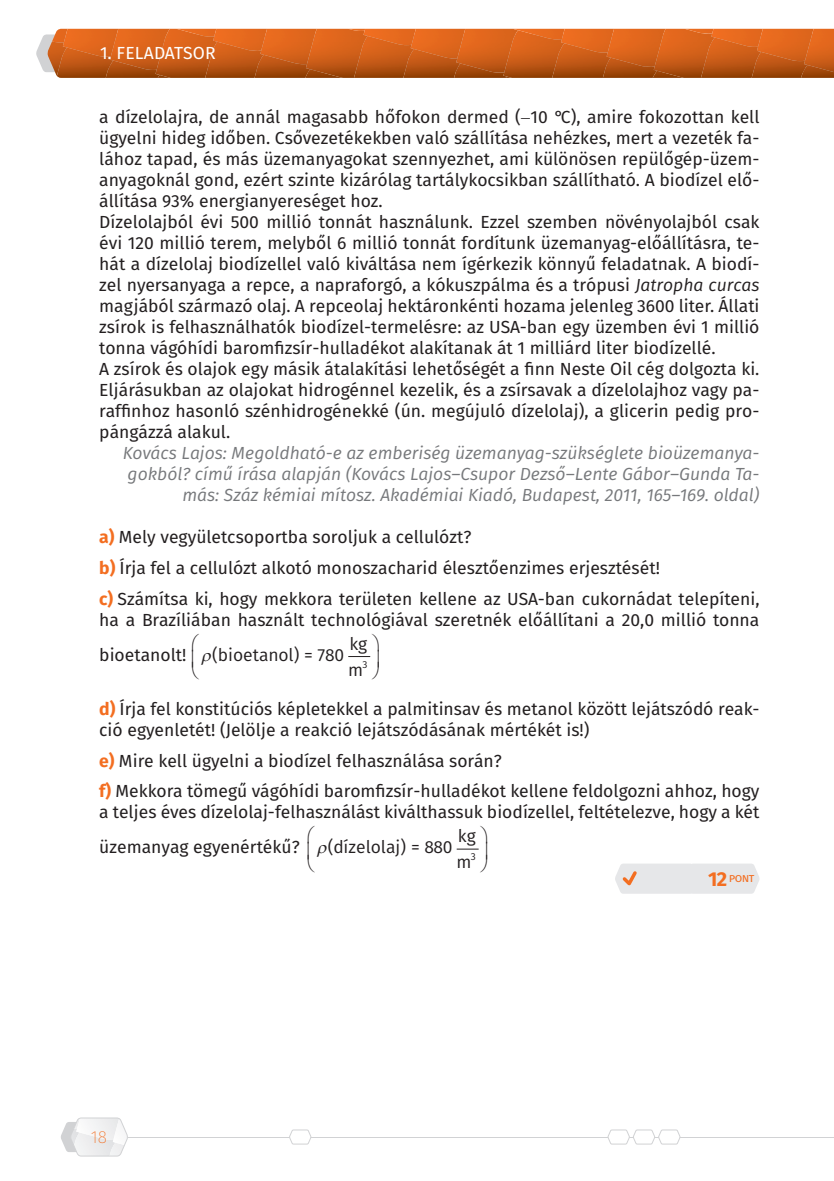
<style>
.page{position:relative;width:834px;height:1181px;background:#fff}
.page>*{position:absolute;margin:0;border:0;box-sizing:border-box;transform-origin:0 0}
.t1{font:17.5px/21px "Fira Sans";color:#231f20}
.t2{font:italic 17.5px/21px "Fira Sans";color:#76787b;text-align:right}
.t3{font:17.5px/25.9px "Fira Sans Math Type";letter-spacing:-.005em;color:#231f20}
.t4{font:17.5px "Fira Sans";letter-spacing:.01em;color:#fff}
.t5{font:200 17.5px "Fira Sans";color:#f36e21}
.t6{font:12.25px "Fira Sans";color:#f36e21}
.t7{font:10.15px "Fira Sans Math Type";color:#231f20}
.s1{font-style:italic}
.s2{font-weight:700;color:#f36e21}
.s3{font-weight:700;font-size:20.12px}
</style>
<div class="page">
<svg style="left:36px;top:29px;width:798px;height:49px;background:#cb621f"></svg>
<img style="left:503px;top:30px;width:58px;height:48px">
<img style="left:513px;top:29px;width:48px;height:10px">
<img style="left:552px;top:43px;width:54px;height:35px">
<img style="left:561px;top:29px;width:45px;height:24px">
<img style="left:602px;top:58px;width:51px;height:20px">
<img style="left:606px;top:29px;width:47px;height:38px">
<img style="left:653px;top:29px;width:58px;height:49px">
<img style="left:684px;top:29px;width:27px;height:5px">
<img style="left:700px;top:38px;width:56px;height:40px">
<img style="left:711px;top:29px;width:45px;height:18px">
<img style="left:751px;top:52px;width:53px;height:26px">
<img style="left:756px;top:29px;width:48px;height:32px">
<img style="left:800px;top:65px;width:33px;height:13px">
<img style="left:804px;top:29px;width:29px;height:43px">
<hr style="left:127px;top:1136px;width:706px;height:1px;background:#d1d2d4">
<svg style="left:288px;top:1129px;width:24px;height:16px"></svg>
<svg style="left:607px;top:1129px;width:74px;height:16px"></svg>
<svg style="left:61px;top:1117px;width:68px;height:40px"></svg>
<svg style="left:615px;top:863px;width:144px;height:30px;background:#e7e6e6"></svg>
<svg style="left:348px;top:656px;width:23px;height:1px"></svg>
<svg style="left:456px;top:848px;width:23px;height:2px"></svg>
<p class="t4" style="left:100px;top:40px;width:117px">1. FELADATSOR</p>
<p class="t1" style="left:99px;top:106px;width:661px">a dízelolajra, de annál magasabb hőfokon dermed (−10 °C), amire fokozottan kell ügyelni hideg időben. Csővezetékekben való szállítása nehézkes, mert a vezeték fa&shy;lához tapad, és más üzemanyagokat szennyezhet, ami különösen repülőgép-üzem&shy;anyagoknál gond, ezért szinte kizárólag tartálykocsikban szállítható. A biodízel elő&shy;állítása 93% energianyereséget hoz.<br>Dízelolajból évi 500 millió tonnát használunk. Ezzel szemben növényolajból csak évi 120 millió terem, melyből 6 millió tonnát fordítunk üzemanyag-előállításra, te&shy;hát a dízelolaj biodízellel való kiváltása nem ígérkezik könnyű feladatnak. A biodí&shy;zel nyersanyaga a repce, a napraforgó, a kókuszpálma és a trópusi <span class="s1">Jatropha curcas </span>magjából származó olaj. A repceolaj hektáronkénti hozama jelenleg 3600 liter. Állati zsírok is felhasználhatók biodízel-termelésre: az USA-ban egy üzemben évi 1 millió tonna vágóhídi baromfizsír-hulladékot alakítanak át 1 milliárd liter biodízellé.<br>A zsírok és olajok egy másik átalakítási lehetőségét a finn Neste Oil cég dolgozta ki.<br>Eljárásukban az olajokat hidrogénnel kezelik, és a zsírsavak a dízelolajhoz vagy pa&shy;raffinhoz hasonló szénhidrogénekké (ún. megújuló dízelolaj), a glicerin pedig pro&shy;pángázzá alakul.</p>
<p class="t2" style="left:123px;top:442px;width:638px">Kovács Lajos: Megoldható-e az emberiség üzemanyag-szükséglete bioüzemanya&shy;gokból? című írása alapján (Kovács Lajos–Csupor Dezső–Lente Gábor–Gunda Ta&shy;más: Száz kémiai mítosz. Akadémiai Kiadó, Budapest, 2011, 165–169. oldal)</p>
<p class="t1" style="left:99px;top:521px;width:661px;line-height:31px"><span class="s2">a)</span> Mely vegyületcsoportba soroljuk a cellulózt?<br><span class="s2">b)</span> Írja fel a cellulózt alkotó monoszacharid élesztőenzimes erjesztését!<br><span class="s2">c)</span> Számítsa ki, hogy mekkora területen kellene az USA-ban cukornádat telepíteni,</p>
<p class="t1" style="left:99px;top:602px;width:661px;line-height:35px">ha a Brazíliában használt technológiával szeretnék előállítani a 20,0 millió tonna bioetanolt!</p>
<p class="t3" style="left:212px;top:641px;width:133px">(bioetanol) = 780</p>
<p class="t3" style="left:348px;top:630px;width:21px">kg m</p>
<p class="t7" style="left:362px;top:656px;width:7px">3</p>
<p class="t1" style="left:99px;top:698px;width:661px"><span class="s2">d)</span> Írja fel konstitúciós képletekkel a palmitinsav és metanol között lejátszódó reak&shy;ció egyenletét! (Jelölje a reakció lejátszódásának mértékét is!)</p>
<p class="t1" style="left:99px;top:745px;width:661px;line-height:31px"><span class="s2">e)</span> Mire kell ügyelni a biodízel felhasználása során?<br><span class="s2">f)</span> Mekkora tömegű vágóhídi baromfizsír-hulladékot kellene feldolgozni ahhoz, hogy</p>
<p class="t1" style="left:99px;top:795px;width:661px;line-height:35px">a teljes éves dízelolaj-felhasználást kiválthassuk biodízellel, feltételezve, hogy a két üzemanyag egyenértékű?</p>
<p class="t3" style="left:328px;top:834px;width:126px">(dízelolaj) = 880</p>
<p class="t3" style="left:456px;top:823px;width:21px">kg m</p>
<p class="t7" style="left:471px;top:849px;width:7px">3</p>
<p class="t5" style="left:91px;top:1124px;width:18px">18</p>
<p class="t6" style="left:708px;top:869px;width:48px"><span class="s3">12</span> pont</p>
</div>
